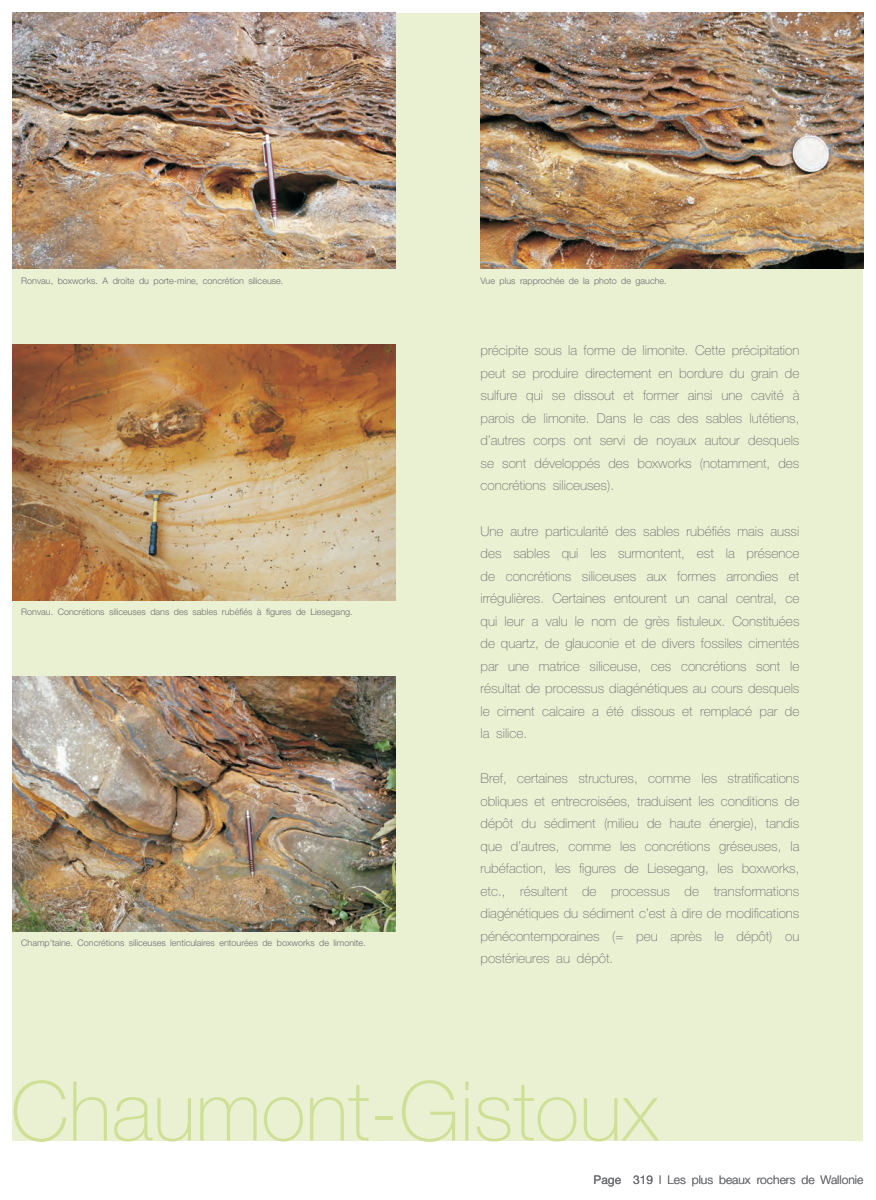
<style>
.page{position:relative;width:876px;height:1200px;background:#fff}
.page>*{position:absolute;margin:0;border:0;box-sizing:border-box;transform-origin:0 0}
.t1{font:100 82.5px "Helvetica Neue";color:#cfdf95}
.t2{font:100 13.5px/22.5px "Helvetica Neue";color:#6c6d70;text-align:justify}
.t3{font:300 12px "Helvetica Neue";color:#6c6d70}
.t4{font:300 9px "Helvetica Neue";color:#6c6d70}
.s1{font-weight:400}
</style>
<div class="page">
<div style="left:13px;top:13px;width:850px;height:1127px;background:#eaf1d2"></div>
<img style="left:13px;top:344px;width:382px;height:256px">
<img style="left:13px;top:676px;width:382px;height:255px">
<img style="left:13px;top:13px;width:382px;height:255px">
<img style="left:480px;top:13px;width:383px;height:255px">
<p class="t4" style="left:21px;top:275px;width:264px">Ronvau, boxworks. A droite du porte-mine, concrétion siliceuse.</p>
<p class="t4" style="left:480px;top:275px;width:188px">Vue plus rapprochée de la photo de gauche.</p>
<p class="t4" style="left:21px;top:605px;width:333px">Ronvau. Concrétions siliceuses dans des sables rubéfiés à figures de Liesegang.</p>
<p class="t4" style="left:21px;top:937px;width:346px">Champ’taine. Concrétions siliceuses lenticulaires entourées de boxworks de limonite.</p>
<p class="t2" style="left:480px;top:339px;width:320px">précipite sous la forme de limonite. Cette précipitation peut se produire directement en bordure du grain de sulfure qui se dissout et former ainsi une cavité à parois de limonite. Dans le cas des sables lutétiens, d’autres corps ont servi de noyaux autour desquels se sont développés des boxworks (notamment, des concrétions siliceuses).</p>
<p class="t2" style="left:480px;top:519px;width:320px">Une autre particularité des sables rubéfiés mais aussi des sables qui les surmontent, est la présence de concrétions siliceuses aux formes arrondies et irrégulières. Certaines entourent un canal central, ce qui leur a valu le nom de grès fistuleux. Constituées de quartz, de glauconie et de divers fossiles cimentés par une matrice siliceuse, ces concrétions sont le résultat de processus diagénétiques au cours desquels le ciment calcaire a été dissous et remplacé par de la silice.</p>
<p class="t2" style="left:480px;top:767px;width:320px">Bref, certaines structures, comme les stratifications obliques et entrecroisées, traduisent les conditions de dépôt du sédiment (milieu de haute énergie), tandis que d’autres, comme les concrétions gréseuses, la rubéfaction, les figures de Liesegang, les boxworks, etc., résultent de processus de transformations diagénétiques du sédiment c’est à dire de modifications pénécontemporaines (= peu après le dépôt) ou postérieures au dépôt.</p>
<h1 class="t1" style="left:11px;top:1063px;width:649px">Chaumont-Gistoux</h1>
<p class="t3" style="left:594px;top:1171px;width:271px"><span class="s1">Page 319</span> l Les plus beaux rochers de Wallonie</p>
</div>
